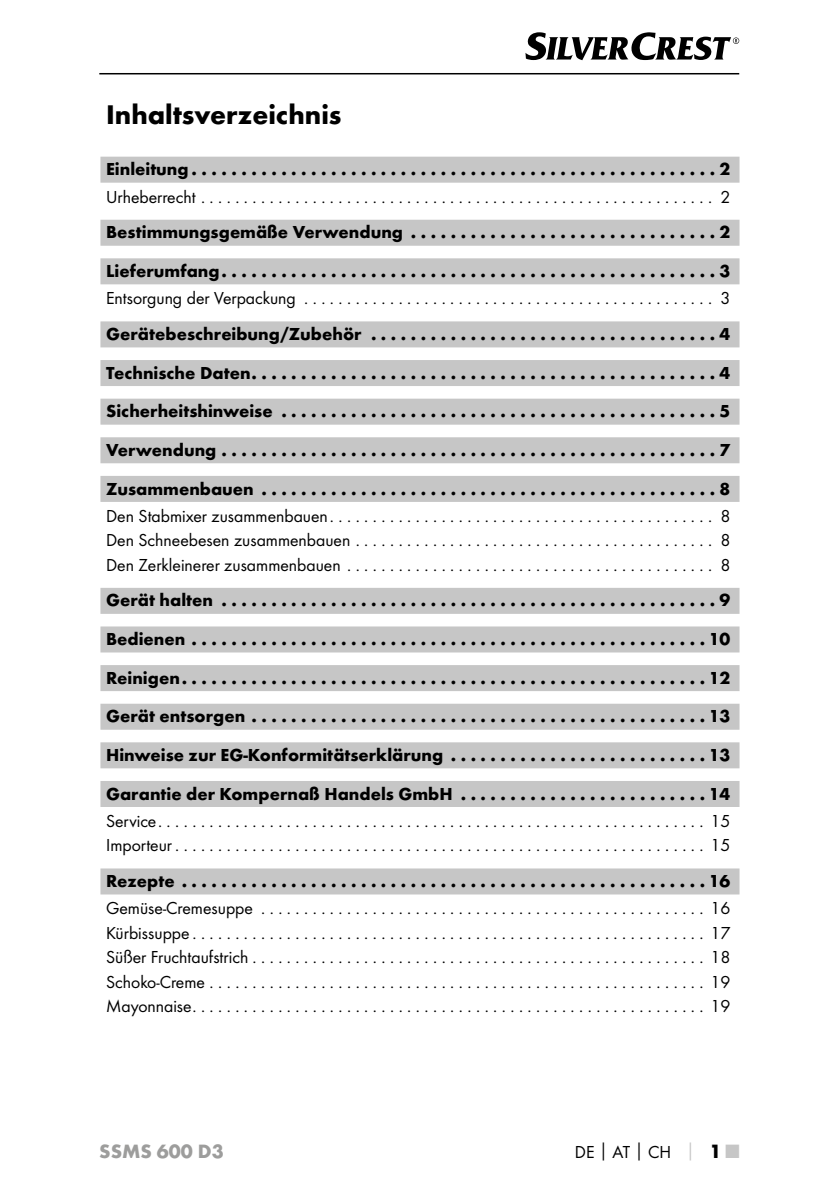
<style>
.page{position:relative;width:840px;height:1191px;background:#fff}
.page>*{position:absolute;margin:0;border:0;box-sizing:border-box;transform-origin:0 0}
.t1{font:700 28px "Futura";color:#000}
.t2{font:700 20px "Futura";color:#9d9d9c}
.t3{font:700 18px/38.6px "Futura";color:#000;text-align:justify}
.t4{font:18px/24.4px "Futura Boo";color:#000;text-align:justify}
.s1{font-family:"Futura";font-weight:700}
.s2{font-family:"Futura";font-weight:700;color:#c6c6c6}
.s3{font-family:"Futura";font-weight:700;font-size:20px}
.s4{font-family:"Futura";font-weight:700;font-size:20px;color:#c6c6c6}
</style>
<div class="page">
<hr style="left:99px;top:73px;width:639px;height:1px;background:#000">
<svg style="left:525px;top:32px;width:213px;height:28px"></svg>
<div style="left:100px;top:157px;width:639px;height:26px;background:#c6c6c6"></div>
<div style="left:100px;top:220px;width:639px;height:26px;background:#c6c6c6"></div>
<div style="left:100px;top:258px;width:639px;height:26px;background:#c6c6c6"></div>
<div style="left:100px;top:321px;width:639px;height:26px;background:#c6c6c6"></div>
<div style="left:100px;top:360px;width:639px;height:26px;background:#c6c6c6"></div>
<div style="left:100px;top:399px;width:639px;height:26px;background:#c6c6c6"></div>
<div style="left:100px;top:437px;width:639px;height:26px;background:#c6c6c6"></div>
<div style="left:100px;top:476px;width:639px;height:26px;background:#c6c6c6"></div>
<div style="left:100px;top:588px;width:639px;height:26px;background:#c6c6c6"></div>
<div style="left:100px;top:626px;width:639px;height:26px;background:#c6c6c6"></div>
<div style="left:100px;top:665px;width:639px;height:26px;background:#c6c6c6"></div>
<div style="left:100px;top:703px;width:639px;height:26px;background:#c6c6c6"></div>
<div style="left:100px;top:742px;width:639px;height:26px;background:#c6c6c6"></div>
<div style="left:100px;top:781px;width:639px;height:26px;background:#c6c6c6"></div>
<div style="left:100px;top:868px;width:639px;height:26px;background:#c6c6c6"></div>
<h1 class="t1" style="left:106px;top:97px;width:237px">Inhaltsverzeichnis</h1>
<p class="t3" style="left:106px;top:150px;width:625px">Einleitung . . . . . . . . . . . . . . . . . . . . . . . . . . . . . . . . . . . . . . . . . . . . . . . . . . . . . 2</p>
<p class="t4" style="left:106px;top:184px;width:625px">Urheberrecht . . . . . . . . . . . . . . . . . . . . . . . . . . . . . . . . . . . . . . . . . . . . . . . . . . . . . . . . . . . . 2</p>
<p class="t3" style="left:106px;top:213px;width:625px">Bestimmungsgemäße Verwendung . . . . . . . . . . . . . . . . . . . . . . . . . . . . . . . 2<br>Lieferumfang . . . . . . . . . . . . . . . . . . . . . . . . . . . . . . . . . . . . . . . . . . . . . . . . . . 3</p>
<p class="t4" style="left:106px;top:286px;width:625px">Entsorgung der Verpackung . . . . . . . . . . . . . . . . . . . . . . . . . . . . . . . . . . . . . . . . . . . . . . . . 3</p>
<p class="t3" style="left:106px;top:314px;width:625px">Gerätebeschreibung/Zubehör . . . . . . . . . . . . . . . . . . . . . . . . . . . . . . . . . . . 4<br>Technische Daten . . . . . . . . . . . . . . . . . . . . . . . . . . . . . . . . . . . . . . . . . . . . . . . 4<br>Sicherheitshinweise . . . . . . . . . . . . . . . . . . . . . . . . . . . . . . . . . . . . . . . . . . . . 5<br>Verwendung . . . . . . . . . . . . . . . . . . . . . . . . . . . . . . . . . . . . . . . . . . . . . . . . . . 7<br>Zusammenbauen . . . . . . . . . . . . . . . . . . . . . . . . . . . . . . . . . . . . . . . . . . . . . . 8</p>
<p class="t4" style="left:106px;top:503px;width:625px">Den Stabmixer zusammenbauen . . . . . . . . . . . . . . . . . . . . . . . . . . . . . . . . . . . . . . . . . . . . . 8<br>Den Schneebesen zusammenbauen . . . . . . . . . . . . . . . . . . . . . . . . . . . . . . . . . . . . . . . . . . 8<br>Den Zerkleinerer zusammenbauen . . . . . . . . . . . . . . . . . . . . . . . . . . . . . . . . . . . . . . . . . . . 8</p>
<p class="t3" style="left:106px;top:581px;width:625px">Gerät halten . . . . . . . . . . . . . . . . . . . . . . . . . . . . . . . . . . . . . . . . . . . . . . . . . . 9<br>Bedienen . . . . . . . . . . . . . . . . . . . . . . . . . . . . . . . . . . . . . . . . . . . . . . . . . . . 10<br>Reinigen . . . . . . . . . . . . . . . . . . . . . . . . . . . . . . . . . . . . . . . . . . . . . . . . . . . . 12<br>Gerät entsorgen . . . . . . . . . . . . . . . . . . . . . . . . . . . . . . . . . . . . . . . . . . . . . 13<br>Hinweise zur EG-Konformitätserklärung . . . . . . . . . . . . . . . . . . . . . . . . . 13<br>Garantie der Kompernaß Handels GmbH . . . . . . . . . . . . . . . . . . . . . . . . 14</p>
<p class="t4" style="left:106px;top:808px;width:625px">Service . . . . . . . . . . . . . . . . . . . . . . . . . . . . . . . . . . . . . . . . . . . . . . . . . . . . . . . . . . . . . . . . 15<br>Importeur . . . . . . . . . . . . . . . . . . . . . . . . . . . . . . . . . . . . . . . . . . . . . . . . . . . . . . . . . . . . . . 15</p>
<p class="t3" style="left:106px;top:861px;width:625px">Rezepte . . . . . . . . . . . . . . . . . . . . . . . . . . . . . . . . . . . . . . . . . . . . . . . . . . . . 16</p>
<p class="t4" style="left:106px;top:896px;width:625px">Gemüse-Cremesuppe . . . . . . . . . . . . . . . . . . . . . . . . . . . . . . . . . . . . . . . . . . . . . . . . . . . . 16<br>Kürbissuppe . . . . . . . . . . . . . . . . . . . . . . . . . . . . . . . . . . . . . . . . . . . . . . . . . . . . . . . . . . . . 17<br>Süßer Fruchtaufstrich . . . . . . . . . . . . . . . . . . . . . . . . . . . . . . . . . . . . . . . . . . . . . . . . . . . . . 18<br>Schoko-Creme . . . . . . . . . . . . . . . . . . . . . . . . . . . . . . . . . . . . . . . . . . . . . . . . . . . . . . . . . . 19<br>Mayonnaise . . . . . . . . . . . . . . . . . . . . . . . . . . . . . . . . . . . . . . . . . . . . . . . . . . . . . . . . . . . . 19</p>
<p class="t2" style="left:99px;top:1139px;width:126px">SSMS 600 D3</p>
<p class="t4" style="left:574px;top:1139px;width:166px">DE<span class="s1">│</span>AT<span class="s1">│</span>CH <span class="s2">│</span> <span class="s3">1</span> <span class="s4">■</span></p>
</div>
